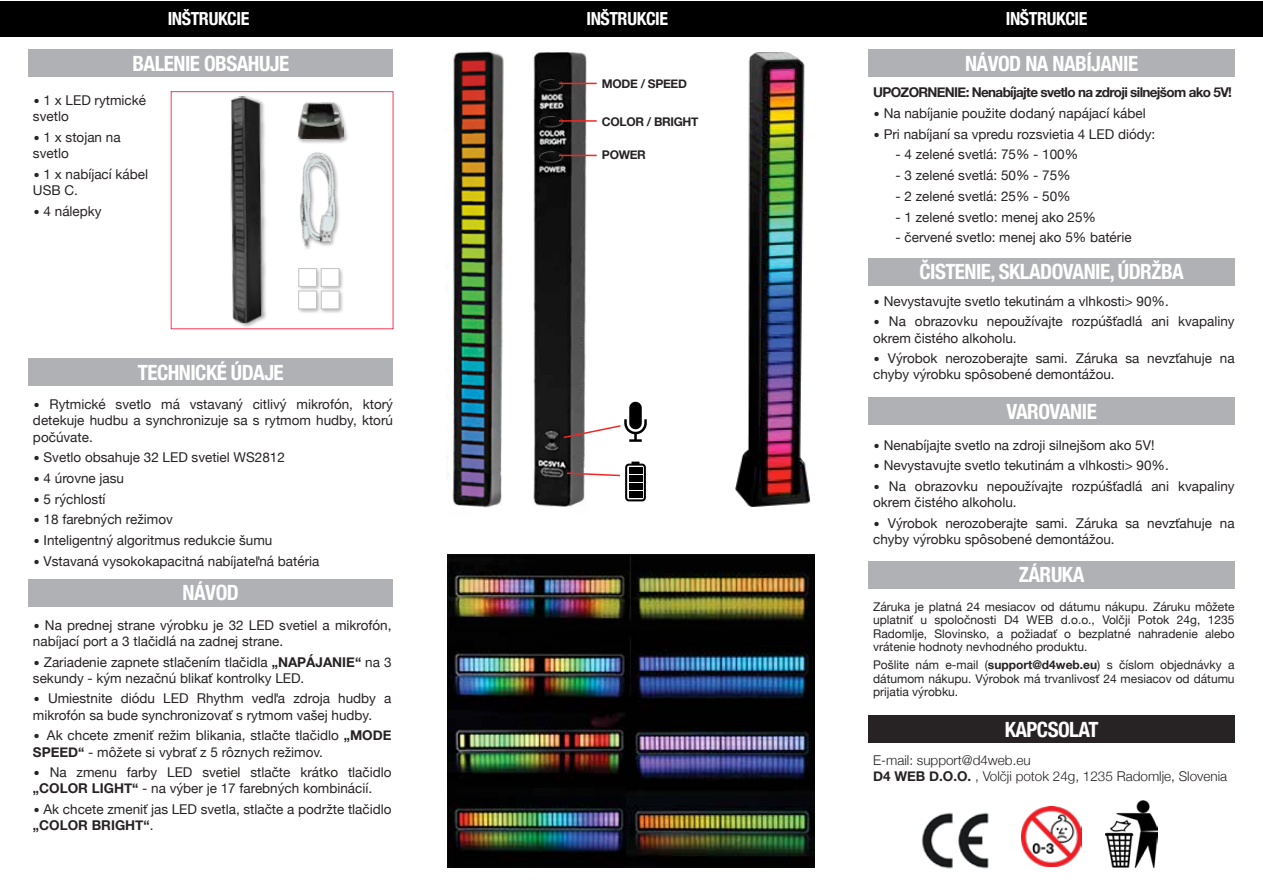
<style>
.page{position:relative;width:1263px;height:893px;background:#fff}
.page>*{position:absolute;margin:0;border:0;box-sizing:border-box;transform-origin:0 0}
.t1{font:700 condensed 21px "Helvetica Neue";letter-spacing:-.025em;color:#fff}
.t2{font:700 condensed 18px "Helvetica Neue";letter-spacing:-.025em;color:#fff}
.t3{font:13.5px/16.2px "Helvetica Neue";color:#272223}
.t4{font:300 13.5px/16.5px "Helvetica Neue";color:#272223}
.t5{font:700 13.5px "Helvetica Neue";letter-spacing:-.05em;color:#272223}
.t6{font:12px/13.5px "Helvetica Neue";color:#272223;text-align:justify}
.t7{font:700 12px "Helvetica Neue";letter-spacing:-.025em;color:#272223}
.s1{font-size:19.5px}
.s2{font-weight:700}
</style>
<div class="page">
<img style="left:300px;top:152px;width:39px;height:98px">
<img style="left:297px;top:119px;width:51px;height:24px">
<img style="left:298px;top:102px;width:46px;height:37px">
<img style="left:228px;top:121px;width:40px;height:209px">
<img style="left:230px;top:96px;width:34px;height:227px">
<img style="left:298px;top:268px;width:20px;height:19px">
<div style="left:299px;top:268px;width:18px;height:19px;background:#fff;border:1px solid #c3c3c3"></div>
<img style="left:318px;top:268px;width:25px;height:19px">
<div style="left:321px;top:268px;width:18px;height:19px;background:#fff;border:1px solid #c3c3c3"></div>
<img style="left:298px;top:287px;width:20px;height:26px">
<div style="left:298px;top:291px;width:19px;height:18px;background:#fff;border:1px solid #c3c3c3"></div>
<img style="left:318px;top:287px;width:25px;height:26px">
<div style="left:321px;top:291px;width:18px;height:18px;background:#fff;border:1px solid #c3c3c3"></div>
<img style="left:452px;top:51px;width:52px;height:457px">
<img style="left:533px;top:52px;width:53px;height:455px">
<svg style="left:562px;top:401px;width:85px;height:41px"></svg>
<svg style="left:565px;top:462px;width:81px;height:39px"></svg>
<hr style="left:559px;top:155px;width:38px;height:1px;background:#f12824">
<hr style="left:559px;top:120px;width:38px;height:2px;background:#f12824">
<hr style="left:559px;top:83px;width:38px;height:1px;background:#f12824">
<img style="left:736px;top:52px;width:74px;height:455px">
<img style="left:448px;top:555px;width:367px;height:312px">
<div style="left:171px;top:91px;width:222px;height:238px;border:1px solid #f13b5b"></div>
<div style="left:0;top:1px;width:1262px;height:36px;background:#000"></div>
<img style="left:1022px;top:807px;width:59px;height:59px">
<img style="left:921px;top:812px;width:68px;height:57px">
<div style="left:868px;top:716px;width:366px;height:27px;background:#272223"></div>
<img style="left:1105px;top:801px;width:52px;height:66px">
<div style="left:868px;top:561px;width:366px;height:27px;background:#afb1b4"></div>
<div style="left:28px;top:50px;width:365px;height:27px;background:#afb1b4"></div>
<div style="left:28px;top:359px;width:365px;height:27px;background:#afb1b4"></div>
<div style="left:28px;top:579px;width:365px;height:27px;background:#afb1b4"></div>
<div style="left:868px;top:50px;width:366px;height:27px;background:#afb1b4"></div>
<div style="left:868px;top:258px;width:366px;height:27px;background:#afb1b4"></div>
<div style="left:868px;top:398px;width:366px;height:27px;background:#afb1b4"></div>
<h2 class="t2" style="left:168px;top:4px;width:83px">INŠTRUKCIE</h2>
<h2 class="t2" style="left:586px;top:4px;width:83px">INŠTRUKCIE</h2>
<h2 class="t2" style="left:1006px;top:4px;width:83px">INŠTRUKCIE</h2>
<h1 class="t1" style="left:132px;top:46px;width:158px">BALENIE OBSAHUJE</h1>
<p class="t3" style="left:33px;top:93px;width:115px"><span class="s1">•</span> 1 x LED rytmické svetlo</p>
<p class="t3" style="left:33px;top:130px;width:89px"><span class="s1">•</span> 1 x stojan na svetlo</p>
<p class="t3" style="left:33px;top:167px;width:117px"><span class="s1">•</span> 1 x nabíjací kábel<br>USB C.</p>
<p class="t3" style="left:33px;top:204px;width:70px"><span class="s1">•</span> 4 nálepky</p>
<h1 class="t1" style="left:138px;top:355px;width:147px">TECHNICKÉ ÚDAJE</h1>
<p class="t3" style="left:33px;top:397px;width:362px;text-align:justify"><span class="s1">•</span> Rytmické svetlo má vstavaný citlivý mikrofón, ktorý detekuje hudbu a synchronizuje sa s rytmom hudby, ktorú počúvate.</p>
<p class="t3" style="left:33px;top:450px;width:253px"><span class="s1">•</span> Svetlo obsahuje 32 LED svetiel WS2812</p>
<p class="t3" style="left:33px;top:471px;width:93px"><span class="s1">•</span> 4 úrovne jasu</p>
<p class="t3" style="left:33px;top:491px;width:74px"><span class="s1">•</span> 5 rýchlostí</p>
<p class="t3" style="left:33px;top:512px;width:141px"><span class="s1">•</span> 18 farebných režimov</p>
<p class="t3" style="left:33px;top:533px;width:241px"><span class="s1">•</span> Inteligentný algoritmus redukcie šumu</p>
<p class="t3" style="left:33px;top:554px;width:288px"><span class="s1">•</span> Vstavaná vysokokapacitná nabíjateľná batéria</p>
<h1 class="t1" style="left:183px;top:575px;width:58px">NÁVOD</h1>
<p class="t3" style="left:33px;top:617px;width:360px"><span class="s1">•</span> Na prednej strane výrobku je 32 LED svetiel a mikrofón, nabíjací port a 3 tlačidlá na zadnej strane.</p>
<p class="t3" style="left:33px;top:654px;width:360px"><span class="s1">•</span> Zariadenie zapnete stlačením tlačidla <span class="s2">„NAPÁJANIE“</span> na 3 sekundy - kým nezačnú blikať kontrolky LED.</p>
<p class="t3" style="left:33px;top:691px;width:360px"><span class="s1">•</span> Umiestnite diódu LED Rhythm vedľa zdroja hudby a mikrofón sa bude synchronizovať s rytmom vašej hudby.</p>
<p class="t3" style="left:33px;top:728px;width:360px"><span class="s1">•</span> Ak chcete zmeniť režim blikania, stlačte tlačidlo <span class="s2">„MODE<br>SPEED“</span> - môžete si vybrať z 5 rôznych režimov.</p>
<p class="t3" style="left:33px;top:765px;width:360px"><span class="s1">•</span> Na zmenu farby LED svetiel stlačte krátko tlačidlo <span class="s2">„COLOR LIGHT“</span> - na výber je 17 farebných kombinácií.</p>
<p class="t3" style="left:33px;top:802px;width:360px"><span class="s1">•</span> Ak chcete zmeniť jas LED svetla, stlačte a podržte tlačidlo <span class="s2">„COLOR BRIGHT“</span>.</p>
<p class="t7" style="left:602px;top:75px;width:86px">MODE / SPEED</p>
<p class="t7" style="left:602px;top:112px;width:98px">COLOR / BRIGHT</p>
<p class="t7" style="left:602px;top:146px;width:45px">POWER</p>
<h1 class="t1" style="left:965px;top:46px;width:175px">NÁVOD NA NABÍJANIE</h1>
<p class="t5" style="left:873px;top:82px;width:360px">UPOZORNENIE: Nenabíjajte svetlo na zdroji silnejšom ako 5V!</p>
<p class="t3" style="left:873px;top:106px;width:274px"><span class="s1">•</span> Na nabíjanie použite dodaný napájací kábel</p>
<p class="t3" style="left:873px;top:127px;width:284px"><span class="s1">•</span> Pri nabíjaní sa vpredu rozsvietia 4 LED diódy:</p>
<p class="t3" style="left:895px;top:147px;width:184px">- 4 zelené svetlá: 75% - 100%</p>
<p class="t3" style="left:895px;top:168px;width:177px">- 3 zelené svetlá: 50% - 75%</p>
<p class="t3" style="left:895px;top:189px;width:177px">- 2 zelené svetlá: 25% - 50%</p>
<p class="t3" style="left:895px;top:209px;width:202px">- 1 zelené svetlo: menej ako 25%</p>
<p class="t3" style="left:895px;top:230px;width:238px">- červené svetlo: menej ako 5% batérie</p>
<h1 class="t1" style="left:919px;top:254px;width:266px">ČISTENIE, SKLADOVANIE, ÚDRŽBA</h1>
<p class="t3" style="left:873px;top:293px;width:297px"><span class="s1">•</span> Nevystavujte svetlo tekutinám a vlhkosti&gt; 90%.</p>
<p class="t3" style="left:873px;top:314px;width:363px"><span class="s1">•</span> Na obrazovku nepoužívajte rozpúšťadlá ani kvapaliny okrem čistého alkoholu.</p>
<p class="t3" style="left:873px;top:351px;width:363px"><span class="s1">•</span> Výrobok nerozoberajte sami. Záruka sa nevzťahuje na chyby výrobku spôsobené demontážou.</p>
<h1 class="t1" style="left:1006px;top:394px;width:92px">VAROVANIE</h1>
<p class="t3" style="left:873px;top:437px;width:283px"><span class="s1">•</span> Nenabíjajte svetlo na zdroji silnejšom ako 5V!</p>
<p class="t3" style="left:873px;top:458px;width:297px"><span class="s1">•</span> Nevystavujte svetlo tekutinám a vlhkosti&gt; 90%.</p>
<p class="t3" style="left:873px;top:479px;width:363px"><span class="s1">•</span> Na obrazovku nepoužívajte rozpúšťadlá ani kvapaliny okrem čistého alkoholu.</p>
<p class="t3" style="left:873px;top:516px;width:363px"><span class="s1">•</span> Výrobok nerozoberajte sami. Záruka sa nevzťahuje na chyby výrobku spôsobené demontážou.</p>
<h1 class="t1" style="left:1019px;top:557px;width:67px">ZÁRUKA</h1>
<p class="t6" style="left:873px;top:600px;width:363px">Záruka je platná 24 mesiacov od dátumu nákupu. Záruku môžete uplatniť u spoločnosti D4 WEB d.o.o., Volčji Potok 24g, 1235<br>Radomlje, Slovinsko, a požiadať o bezplatné nahradenie alebo vrátenie hodnoty nevhodného produktu.</p>
<p class="t6" style="left:873px;top:659px;width:363px">Pošlite nám e-mail (<span class="s2">support@d4web.eu</span>) s číslom objednávky a dátumom nákupu. Výrobok má trvanlivosť 24 mesiacov od dátumu prijatia výrobku.</p>
<h1 class="t1" style="left:1005px;top:712px;width:95px">KAPCSOLAT</h1>
<p class="t4" style="left:873px;top:751px;width:356px">E-mail: support@d4web.eu<br><span class="s2">D4 WEB D.O.O.</span> , Volčji potok 24g, 1235 Radomlje, Slovenia</p>
</div>
